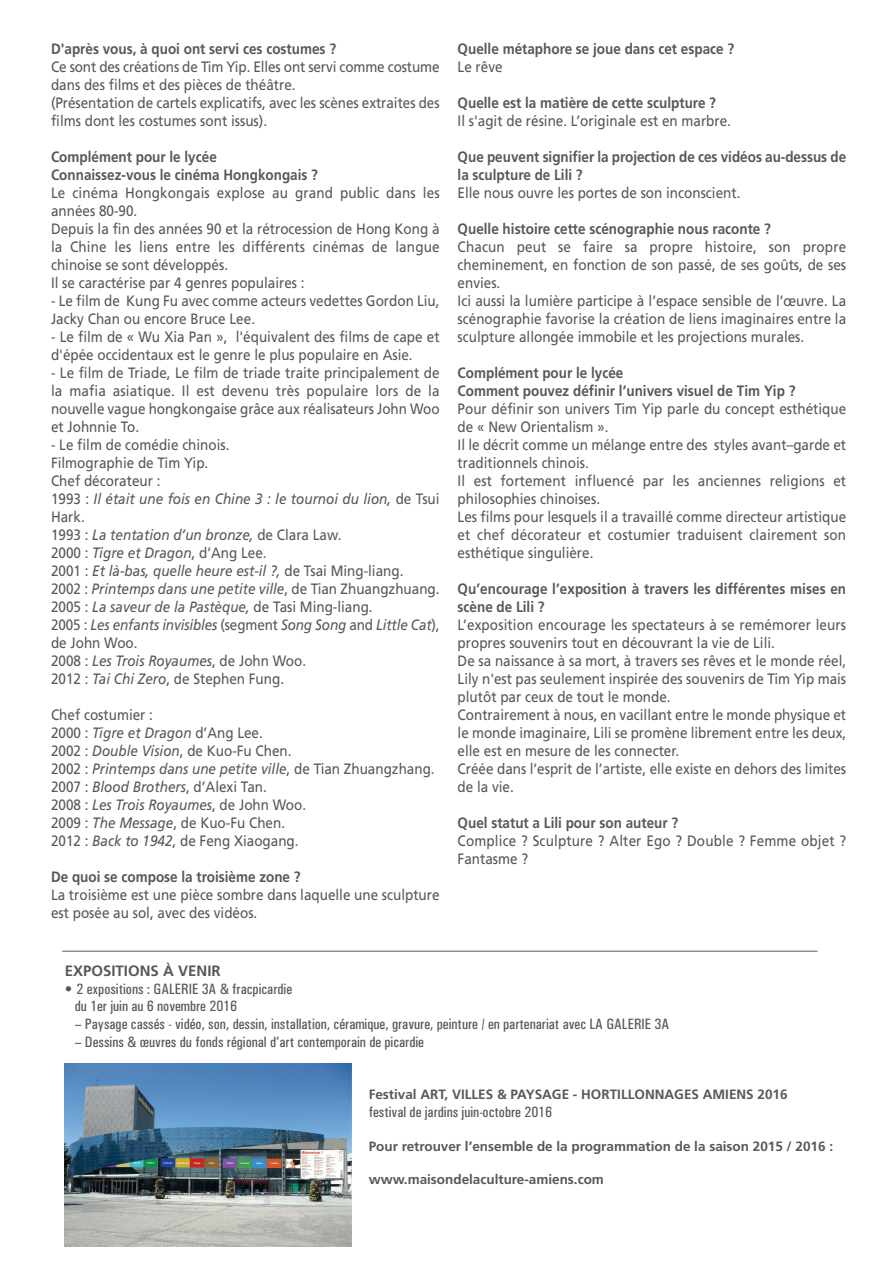
<style>
.page{position:relative;width:893px;height:1263px;background:#fff}
.page>*{position:absolute;margin:0;border:0;box-sizing:border-box;transform-origin:0 0}
.t1{font:15px/18px "Frutiger";color:#57585a;scale:.9 1}
.t2{font:700 15px/18px "Frutiger";color:#57585a;scale:.9 1}
.t3{font:500 15px/17.1px "Univers Condensed";color:#57585a}
.t4{font:700 15px "Frutiger";color:#57585a}
.t5{font:700 13.5px "Frutiger";color:#57585a}
.s1{font-style:italic}
.s2{font-family:"Frutiger";font-weight:700}
</style>
<div class="page">
<img style="left:64px;top:1064px;width:288px;height:183px">
<hr style="left:62px;top:951px;width:756px;height:1px;background:#57585a">
<p class="t2" style="left:51px;top:41px;width:318px">D'après vous, à quoi ont servi ces costumes ?</p>
<p class="t1" style="left:51px;top:59px;width:433px">Ce sont des créations de Tim Yip. Elles ont servi comme costume dans des films et des pièces de théâtre.<br>(Présentation de cartels explicatifs, avec les scènes extraites des films dont les costumes sont issus).</p>
<p class="t2" style="left:51px;top:149px;width:298px">Complément pour le lycée<br>Connaissez-vous le cinéma Hongkongais ?</p>
<p class="t1" style="left:51px;top:185px;width:433px">Le cinéma Hongkongais explose au grand public dans les années 80-90.<br>Depuis la fin des années 90 et la rétrocession de Hong Kong à la Chine les liens entre les différents cinémas de langue chinoise se sont développés.<br>Il se caractérise par 4 genres populaires :</p>
<p class="t1" style="left:51px;top:293px;width:433px">- Le film de Kung Fu avec comme acteurs vedettes Gordon Liu,<br>Jacky Chan ou encore Bruce Lee.</p>
<p class="t1" style="left:51px;top:329px;width:433px">- Le film de « Wu Xia Pan », l'équivalent des films de cape et d'épée occidentaux est le genre le plus populaire en Asie.</p>
<p class="t1" style="left:51px;top:365px;width:433px;text-align:justify">- Le film de Triade, Le film de triade traite principalement de la mafia asiatique. Il est devenu très populaire lors de la nouvelle vague hongkongaise grâce aux réalisateurs John Woo et Johnnie To.</p>
<p class="t1" style="left:51px;top:437px;width:433px">- Le film de comédie chinois.<br>Filmographie de Tim Yip.<br>Chef décorateur :<br>1993 : <span class="s1">Il était une fois en Chine 3 : le tournoi du lion,</span> de Tsui Hark.<br>1993 : <span class="s1">La tentation d’un bronze,</span> de Clara Law.<br>2000 : <span class="s1">Tigre et Dragon</span>, d’Ang Lee.<br>2001 : <span class="s1">Et là-bas, quelle heure est-il ?,</span> de Tsai Ming-liang.<br>2002 : <span class="s1">Printemps dans une petite ville</span>, de Tian Zhuangzhuang.<br>2005 : <span class="s1">La saveur de la Pastèque,</span> de Tasi Ming-liang.<br>2005 : <span class="s1">Les enfants invisibles</span> (segment <span class="s1">Song Song</span> and <span class="s1">Little Cat</span>), de John Woo.<br>2008 : <span class="s1">Les Trois Royaumes</span>, de John Woo.<br>2012 : <span class="s1">Tai Chi Zero</span>, de Stephen Fung.</p>
<p class="t1" style="left:51px;top:707px;width:428px">Chef costumier :<br>2000 : <span class="s1">Tigre et Dragon</span> d’Ang Lee.<br>2002 : <span class="s1">Double Vision</span>, de Kuo-Fu Chen.<br>2002 : <span class="s1">Printemps dans une petite ville</span>, de Tian Zhuangzhang.<br>2007 : <span class="s1">Blood Brothers</span>, d’Alexi Tan.<br>2008 : <span class="s1">Les Trois Royaumes</span>, de John Woo.<br>2009 : <span class="s1">The Message</span>, de Kuo-Fu Chen.<br>2012 : <span class="s1">Back to 1942</span>, de Feng Xiaogang.</p>
<p class="t2" style="left:51px;top:869px;width:279px">De quoi se compose la troisième zone ?</p>
<p class="t1" style="left:51px;top:887px;width:433px">La troisième est une pièce sombre dans laquelle une sculpture est posée au sol, avec des vidéos.</p>
<p class="t2" style="left:458px;top:41px;width:309px">Quelle métaphore se joue dans cet espace ?</p>
<p class="t1" style="left:458px;top:59px;width:52px">Le rêve</p>
<p class="t2" style="left:458px;top:95px;width:289px">Quelle est la matière de cette sculpture ?</p>
<p class="t1" style="left:458px;top:113px;width:305px">Il s'agit de résine. L’originale est en marbre.</p>
<p class="t2" style="left:458px;top:149px;width:433px">Que peuvent signifier la projection de ces vidéos au-dessus de la sculpture de Lili ?</p>
<p class="t1" style="left:458px;top:185px;width:316px">Elle nous ouvre les portes de son inconscient.</p>
<p class="t2" style="left:458px;top:221px;width:350px">Quelle histoire cette scénographie nous raconte ?</p>
<p class="t1" style="left:458px;top:239px;width:433px">Chacun peut se faire sa propre histoire, son propre cheminement, en fonction de son passé, de ses goûts, de ses envies.<br>Ici aussi la lumière participe à l’espace sensible de l’œuvre. La scénographie favorise la création de liens imaginaires entre la sculpture allongée immobile et les projections murales.</p>
<p class="t2" style="left:458px;top:365px;width:377px">Complément pour le lycée<br>Comment pouvez définir l’univers visuel de Tim Yip ?</p>
<p class="t1" style="left:458px;top:401px;width:433px">Pour définir son univers Tim Yip parle du concept esthétique de « New Orientalism ».<br>Il le décrit comme un mélange entre des styles avant–garde et traditionnels chinois.<br>Il est fortement influencé par les anciennes religions et philosophies chinoises.<br>Les films pour lesquels il a travaillé comme directeur artistique et chef décorateur et costumier traduisent clairement son esthétique singulière.</p>
<p class="t2" style="left:458px;top:581px;width:433px">Qu’encourage l’exposition à travers les différentes mises en scène de Lili ?</p>
<p class="t1" style="left:458px;top:617px;width:433px">L’exposition encourage les spectateurs à se remémorer leurs propres souvenirs tout en découvrant la vie de Lili.<br>De sa naissance à sa mort, à travers ses rêves et le monde réel, Lily n'est pas seulement inspirée des souvenirs de Tim Yip mais plutôt par ceux de tout le monde.<br>Contrairement à nous, en vacillant entre le monde physique et le monde imaginaire, Lili se promène librement entre les deux, elle est en mesure de les connecter.<br>Créée dans l’esprit de l’artiste, elle existe en dehors des limites de la vie.</p>
<p class="t2" style="left:458px;top:815px;width:247px">Quel statut a Lili pour son auteur ?</p>
<p class="t1" style="left:458px;top:833px;width:433px">Complice ? Sculpture ? Alter Ego ? Double ? Femme objet ?<br>Fantasme ?</p>
<p class="t4" style="left:65px;top:965px;width:157px">EXPOSITIONS À VENIR</p>
<p class="t3" style="left:75px;top:980px;width:219px;text-indent:-10px"><span class="s2">•</span> 2 expositions : GALERIE 3A &amp; fracpicardie du 1er juin au 6 novembre 2016</p>
<p class="t3" style="left:75px;top:1015px;width:596px">– Paysage cassés - vidéo, son, dessin, installation, céramique, gravure, peinture / en partenariat avec LA GALERIE 3A</p>
<p class="t3" style="left:75px;top:1033px;width:351px">– Dessins &amp; œuvres du fonds régional d’art contemporain de picardie</p>
<p class="t5" style="left:369px;top:1089px;width:420px">Festival ART, VILLES &amp; PAYSAGE - HORTILLONNAGES AMIENS 2016</p>
<p class="t3" style="left:369px;top:1103px;width:185px">festival de jardins juin-octobre 2016</p>
<p class="t5" style="left:369px;top:1141px;width:466px">Pour retrouver l’ensemble de la programmation de la saison 2015 / 2016 :</p>
<p class="t5" style="left:369px;top:1174px;width:237px">www.maisondelaculture-amiens.com</p>
</div>
